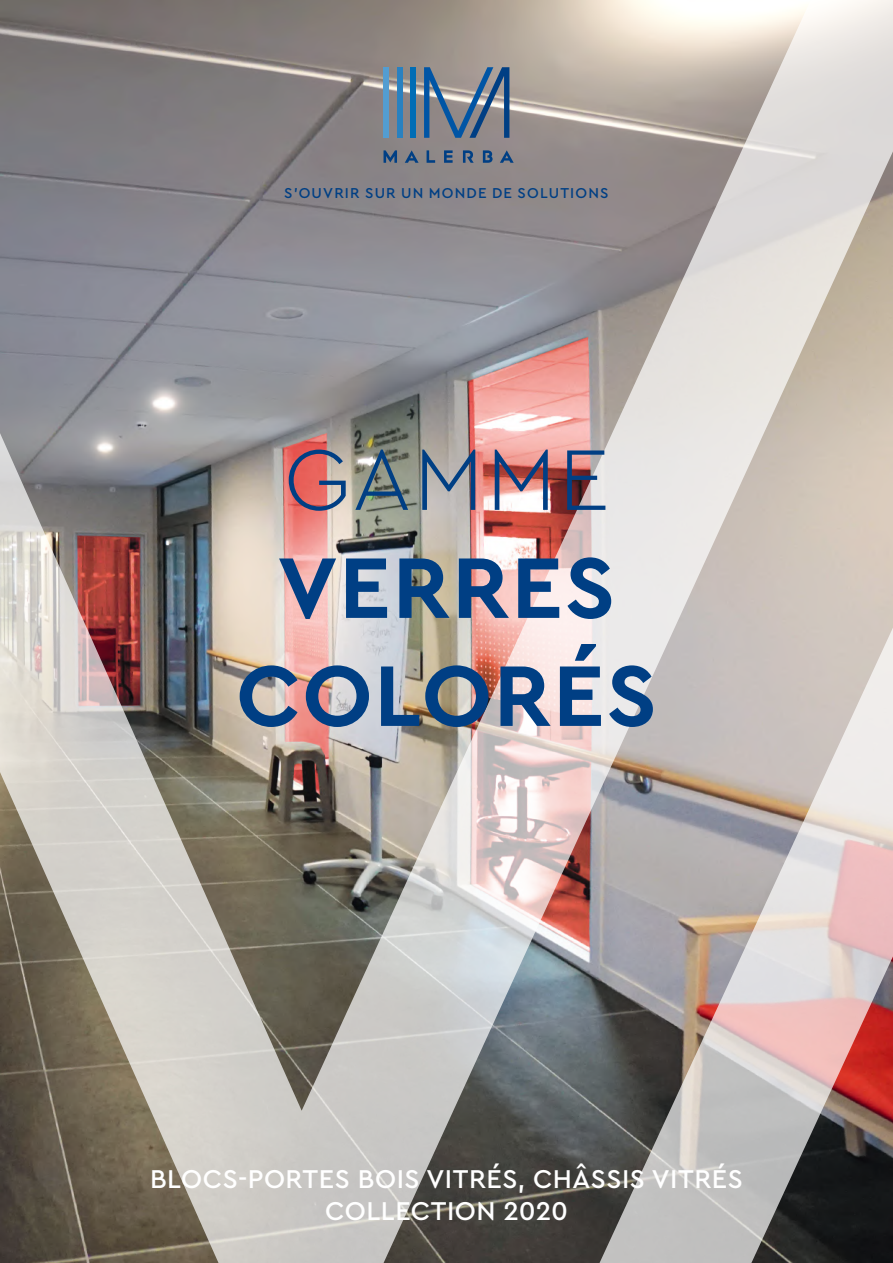
<style>
.page{position:relative;width:893px;height:1263px;background:#fff}
.page>*{position:absolute;margin:0;border:0;box-sizing:border-box;transform-origin:0 0}
.t1{font:700 90px/108px "Cera PRO";letter-spacing:.02em;color:#003f84;text-align:center}
.t2{font:300 90px "Cera PRO";letter-spacing:.02em;color:#003f84}
.t3{font:500 27px/32.4px "Cera PRO";letter-spacing:.02em;color:#fff}
.t4{font:500 15px "Cera PRO";letter-spacing:.08em;color:#003f84}
</style>
<div class="page">
<img style="left:0;top:0;width:893px;height:1263px">
<div style="left:384px;top:67px;width:5px;height:71px;background:#539dd1"></div>
<div style="left:397px;top:67px;width:5px;height:71px;background:#2981c0"></div>
<div style="left:411px;top:67px;width:5px;height:71px;background:#006db5"></div>
<svg style="left:424px;top:67px;width:85px;height:71px"></svg>
<svg style="left:463px;top:150px;width:11px;height:13px"></svg>
<svg style="left:405px;top:150px;width:14px;height:13px"></svg>
<svg style="left:500px;top:150px;width:14px;height:13px"></svg>
<svg style="left:384px;top:150px;width:13px;height:13px"></svg>
<svg style="left:427px;top:150px;width:8px;height:13px"></svg>
<svg style="left:444px;top:150px;width:9px;height:13px"></svg>
<svg style="left:483px;top:150px;width:10px;height:13px"></svg>
<p class="t4" style="left:284px;top:183px;width:49px">S’OUVRIR</p>
<p class="t4" style="left:365px;top:183px;width:164px">SUR UN MONDE DE SOL</p>
<p class="t4" style="left:549px;top:183px;width:22px">UTIO</p>
<p class="t4" style="left:588px;top:183px;width:20px">NS</p>
<h1 class="t2" style="left:284px;top:420px;width:327px">GAMME</h1>
<h1 class="t1" style="left:236px;top:530px;width:422px">VERRES<br>COLORÉS</h1>
<p class="t3" style="left:325px;top:1161px;width:419px;text-indent:-175px">BLOCS-PORTES BOIS VITRÉS, CHÂSSIS VITRÉS<br>COLLECTIO</p>
<p class="t3" style="left:476px;top:1194px;width:93px">N 2020</p>
</div>
